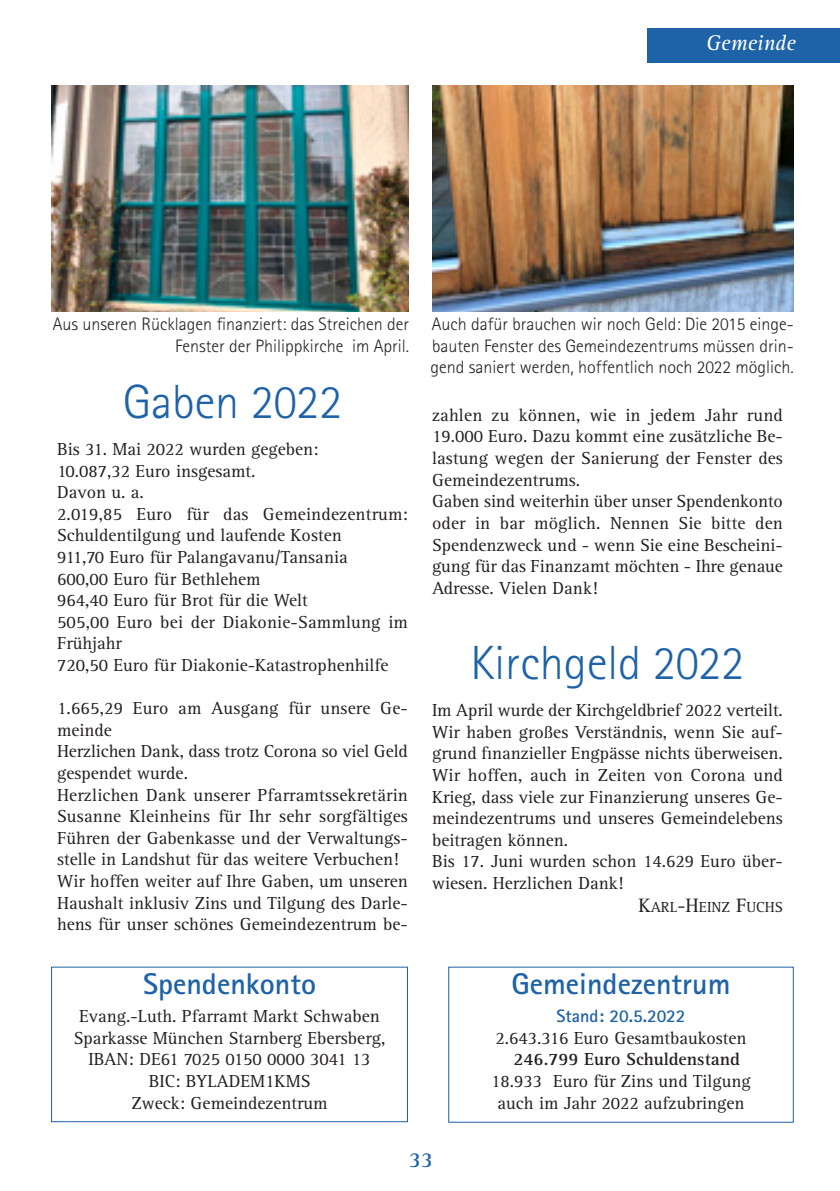
<style>
.page{position:relative;width:840px;height:1191px;background:#fff}
.page>*{position:absolute;margin:0;border:0;box-sizing:border-box;transform-origin:0 0}
.t1{font:300 48px "Rotis Sans Serif Std";color:#1e62a7}
.t2{font:700 30px "Rotis Sans Serif Std";color:#1e62a7}
.t3{font:italic 22px "Rotis Serif Std";color:#fff}
.t4{font:700 22px "Rotis Serif Std";color:#1e62a7}
.t5{font:18px/21.6px "Rotis Serif Std";color:#231f20}
.t6{font:300 18px/21.6px "Rotis Sans Serif Std";color:#231f20;text-align:right}
.t7{font:700 18px "Rotis Serif Std";color:#231f20}
.t8{font:700 18px "Rotis Sans Serif Std";color:#1e62a7}
.t9{font:15px "Rotis Serif Std";color:#231f20}
.s1{font-size:20px}
</style>
<div class="page">
<img style="left:52px;top:85px;width:356px;height:227px">
<img style="left:432px;top:85px;width:361px;height:227px">
<div style="left:51px;top:966px;width:357px;height:156px;border:1px solid #1e62a7"></div>
<div style="left:646px;top:28px;width:193px;height:34px;background:#1e62a7"></div>
<p class="t3" style="left:705px;top:34px;width:91px">Gemeinde</p>
<p class="t6" style="left:53px;top:315px;width:357px">Aus unseren Rücklagen finanziert: das Streichen der<br>Fenster der Philippkirche im April.</p>
<p class="t6" style="left:430px;top:315px;width:364px;text-align:justify">Auch dafür brauchen wir noch Geld: Die 2015 einge&shy;bauten Fenster des Gemeindezentrums müssen drin&shy;gend saniert werden, hoffentlich noch 2022 möglich.</p>
<h1 class="t1" style="left:123px;top:385px;width:221px">Gaben 2022</h1>
<p class="t5" style="left:57px;top:440px;width:352px">Bis 31. Mai 2022 wurden gegeben:<br>10.087,32 Euro insgesamt.<br>Davon u. a.<br>2.019,85 Euro für das Gemeindezentrum:<br>Schuldentilgung und laufende Kosten<br>911,70 Euro für Palangavanu/Tansania<br>600,00 Euro für Bethlehem<br>964,40 Euro für Brot für die Welt<br>505,00 Euro bei der Diakonie-Sammlung im<br>Frühjahr<br>720,50 Euro für Diakonie-Katastrophenhilfe</p>
<p class="t5" style="left:57px;top:699px;width:352px">1.665,29 Euro am Ausgang für unsere Ge&shy;meinde<br>Herzlichen Dank, dass trotz Corona so viel Geld gespendet wurde.<br>Herzlichen Dank unserer Pfarramtssekretärin Susanne Kleinheins für Ihr sehr sorgfältiges Führen der Gabenkasse und der Verwaltungs&shy;stelle in Landshut für das weitere Verbuchen!<br>Wir hoffen weiter auf Ihre Gaben, um unseren Haushalt inklusiv Zins und Tilgung des Darle&shy;hens für unser schönes Gemeindezentrum be-</p>
<h2 class="t2" style="left:143px;top:973px;width:174px">Spendenkonto</h2>
<p class="t5" style="left:74px;top:1007px;width:313px;text-align:center">Evang.-Luth. Pfarramt Markt Schwaben<br>Sparkasse München Starnberg Ebersberg,<br>IBAN: DE61 7025 0150 0000 3041 13<br>BIC: BYLADEM1KMS<br>Zweck: Gemeindezentrum</p>
<p class="t5" style="left:432px;top:406px;width:352px">zahlen zu können, wie in jedem Jahr rund 19.000 Euro. Dazu kommt eine zusätzliche Be&shy;lastung wegen der Sanierung der Fenster des Gemeindezentrums.<br>Gaben sind weiterhin über unser Spendenkonto oder in bar möglich. Nennen Sie bitte den Spendenzweck und - wenn Sie eine Bescheini&shy;gung für das Finanzamt möchten - Ihre genaue Adresse. Vielen Dank!</p>
<h1 class="t1" style="left:470px;top:646px;width:275px">Kirchgeld 2022</h1>
<p class="t5" style="left:432px;top:701px;width:352px">Im April wurde der Kirchgeldbrief 2022 verteilt.<br>Wir haben großes Verständnis, wenn Sie auf&shy;grund finanzieller Engpässe nichts überweisen.<br>Wir hoffen, auch in Zeiten von Corona und Krieg, dass viele zur Finanzierung unseres Ge&shy;meindezentrums und unseres Gemeindelebens beitragen können.<br>Bis 17. Juni wurden schon 14.629 Euro über&shy;wiesen. Herzlichen Dank!</p>
<p class="t9" style="left:638px;top:901px;width:146px"><span class="s1">K</span>ARL<span class="s1">-H</span>EINZ <span class="s1">F</span>UCHS</p>
<h2 class="t2" style="left:511px;top:973px;width:220px">Gemeindezentrum</h2>
<p class="t8" style="left:556px;top:1009px;width:130px">Stand: 20.5.2022</p>
<p class="t5" style="left:495px;top:1028px;width:252px">2.643.316 Euro Gesamtbaukosten</p>
<p class="t7" style="left:513px;top:1052px;width:227px">246.799 Euro Schuldenstand</p>
<p class="t5" style="left:491px;top:1071px;width:261px;text-align:center">18.933 Euro für Zins und Tilgung auch im Jahr 2022 aufzubringen</p>
<p class="t4" style="left:408px;top:1151px;width:26px">33</p>
</div>
